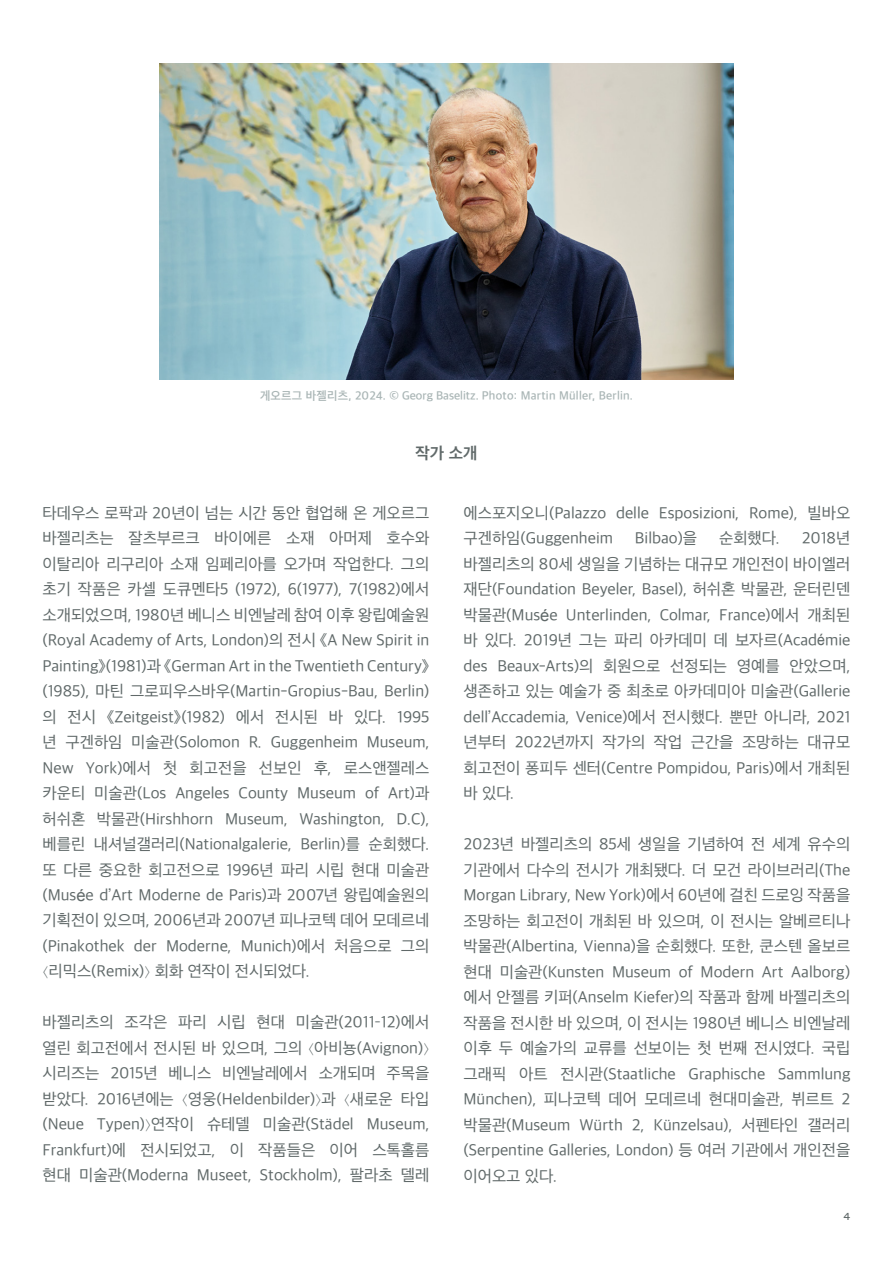
<style>
.page{position:relative;width:893px;height:1263px;background:#fff}
.page>*{position:absolute;margin:0;border:0;box-sizing:border-box;transform-origin:0 0}
.t1{font:16.5px/25.5px "Apple SD Gothic Neo";color:#606969;text-align:justify}
.t2{font:700 16.5px "Apple SD Gothic Neo";color:#606969}
.t3{font:600 12px "Apple SD Gothic Neo";letter-spacing:.02em;color:#a9b5b5}
.t4{font:10.5px "Formale Grotesque N3";color:#606969}
.s1{font-family:"Arial"}
.s2{font-family:"Arial Narrow";font-size:15.6px}
</style>
<div class="page">
<img style="left:160px;top:64px;width:573px;height:315px">
<p class="t3" style="left:260px;top:388px;width:374px">게오르그 바젤리츠, 2024. © Georg Baselitz. Photo: Martin Müller, Berlin.</p>
<p class="t2" style="left:415px;top:441px;width:64px">작가 소개</p>
<p class="t1" style="left:42px;top:499px;width:388px">타데우스 로팍과 20년이 넘는 시간 동안 협업해 온 게오르그 바젤리츠는 잘츠부르크 바이에른 소재 아머제 호수와 이탈리아 리구리아 소재 임페리아를 오가며 작업한다. 그의 초기 작품은 카셀 도큐멘타5 (1972), 6(1977), 7(1982)에서 소개되었으며, 1980년 베니스 비엔날레 참여 이후 왕립예술원 (Royal Academy of Arts, London)의 전시 《A New Spirit in Painting》(1981)과 《German Art in the Twentieth Century》(1985), 마틴 그로피우스바우(Martin-Gropius-Bau, Berlin) 의 전시 《Zeitgeist》(1982) 에서 전시된 바 있다. 1995 년 구겐하임 미술관(Solomon R. Guggenheim Museum, New York)에서 첫 회고전을 선보인 후, 로스앤젤레스 카운티 미술관(Los Angeles County Museum of Art)과 허쉬혼 박물관(Hirshhorn Museum, Washington, D.C), 베를린 내셔널갤러리(Nationalgalerie, Berlin)를 순회했다. 또 다른 중요한 회고전으로 1996년 파리 시립 현대 미술관 (Mus<span class="s1">é</span>e d’Art Moderne de Paris)과 2007년 왕립예술원의 기획전이 있으며, 2006년과 2007년 피나코텍 데어 모데르네 (Pinakothek der Moderne, Munich)에서 처음으로 그의 ⟨리믹스(Remix)⟩ 회화 연작이 전시되었다.</p>
<p class="t1" style="left:42px;top:1009px;width:388px">바젤리츠의 조각은 파리 시립 현대 미술관(2011–12)에서 열린 회고전에서 전시된 바 있으며, 그의 ⟨아비뇽(Avignon)⟩ 시리즈는 2015년 베니스 비엔날레에서 소개되며 주목을 받았다. 2016년에는 ⟨영웅(Heldenbilder)⟩과 ⟨새로운 타입 (Neue Typen)⟩연작이 슈테델 미술관(Städel Museum, Frankfurt)에 전시되었고, 이 작품들은 이어 스톡홀름 현대 미술관(Moderna Museet, Stockholm), 팔라초 델레</p>
<p class="t1" style="left:463px;top:499px;width:388px">에스포지오니(Palazzo delle Esposizioni, Rome), 빌바오 구겐하임(Guggenheim</p>
<p class="t1" style="left:463px;top:524px;width:388px;text-indent:338px">2018년 바젤리츠의 80세 생일을 기념하는 대규모 개인전이 바이엘러 재단(Foundation Beyeler, Basel), 허쉬혼 박물관, 운터린덴 박물관(Mus<span class="s1">é</span>e Unterlinden, Colmar, France)에서 개최된 바 있다. 2019년 그는 파리 아카데미 데 보자르(Acad<span class="s2">é</span>mie des Beaux-Arts)의 회원으로 선정되는 영예를 안았으며, 생존하고 있는 예술가 중 최초로 아카데미아 미술관(Gallerie dell’Accademia, Venice)에서 전시했다. 뿐만 아니라, 2021 년부터 2022년까지 작가의 작업 근간을 조망하는 대규모 회고전이 퐁피두 센터(Centre Pompidou, Paris)에서 개최된 바 있다.</p>
<p class="t1" style="left:463px;top:830px;width:388px">2023년 바젤리츠의 85세 생일을 기념하여 전 세계 유수의 기관에서 다수의 전시가 개최됐다. 더 모건 라이브러리(The Morgan Library, New York)에서 60년에 걸친 드로잉 작품을 조망하는 회고전이 개최된 바 있으며, 이 전시는 알베르티나 박물관(Albertina, Vienna)을 순회했다. 또한, 쿤스텐 올보르 현대 미술관(Kunsten Museum of Modern Art Aalborg) 에서 안젤름 키퍼(Anselm Kiefer)의 작품과 함께 바젤리츠의 작품을 전시한 바 있으며, 이 전시는 1980년 베니스 비엔날레 이후 두 예술가의 교류를 선보이는 첫 번째 전시였다. 국립 그래픽 아트 전시관(Staatliche Graphische Sammlung München), 피나코텍 데어 모데르네 현대미술관, 뷔르트 2 박물관(Museum Würth 2, Künzelsau), 서펜타인 갤러리 (Serpentine Galleries, London) 등 여러 기관에서 개인전을 이어오고 있다.</p>
<p class="t1" style="left:635px;top:524px;width:64px">Bilbao)을</p>
<p class="t1" style="left:719px;top:524px;width:62px">순회했다.</p>
<p class="t4" style="left:844px;top:1211px;width:8px">4</p>
</div>
